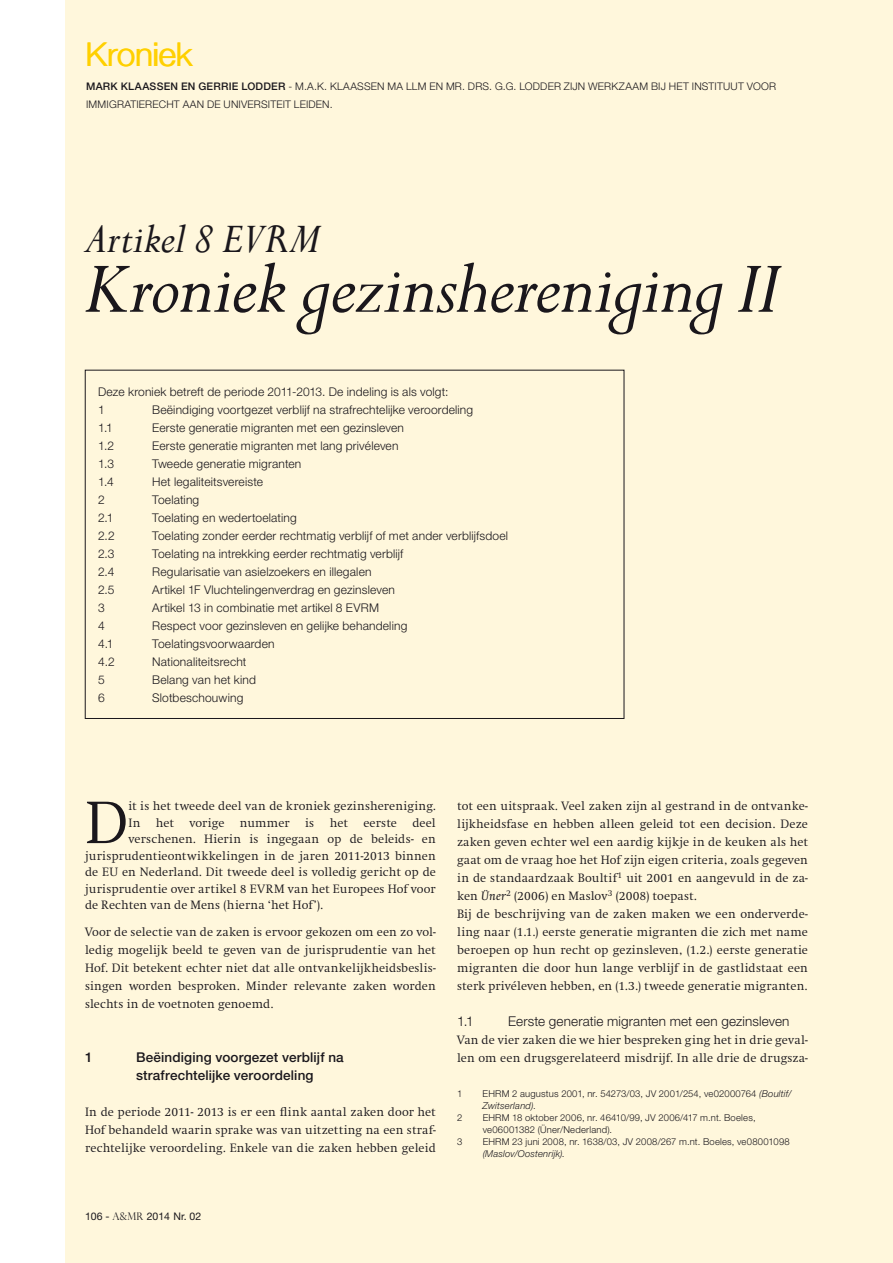
<style>
.page{position:relative;width:893px;height:1263px;background:#fff}
.page>*{position:absolute;margin:0;border:0;box-sizing:border-box;transform-origin:0 0}
.t1{font:italic 82.5px "Perpetua";letter-spacing:-.015em;color:#1a171c}
.t2{font:300 62.1px "Swift EF";color:#1a171c}
.t3{font:italic 46.5px "Perpetua";letter-spacing:-.005em;color:#1a171c}
.t4{font:300 33px "Helvetica Neue LT Std";letter-spacing:-.005em;color:#ffd000}
.t5{font:500 13.5px/18px "Helvetica Neue LT Std";letter-spacing:.01em;color:#1a171c}
.t6{font:300 13.5px "Helvetica Neue LT Std";letter-spacing:.01em;color:#1a171c}
.t7{font:300 12.6px/18px "Swift EF";letter-spacing:.015em;color:#1a171c;text-align:justify}
.t8{font:300 12px/18px "Helvetica Neue LT Std";letter-spacing:.015em;color:#1a171c}
.t9{font:300 10.5px "Helvetica Neue LT Std";letter-spacing:.02em;color:#1a171c}
.t10{font:500 10.5px "Helvetica Neue LT Std";letter-spacing:.025em;color:#1a171c}
.t11{font:10.5px "Helvetica Neue LT Std";color:#1a171c}
.t12{font:300 9.45px/12px "Helvetica Neue LT Std";letter-spacing:.02em;color:#1a171c}
.t13{font:italic 300 9.45px "Helvetica Neue LT Std";letter-spacing:.02em;color:#1a171c}
.s1{font-weight:500}
.s2{font-weight:400;font-style:italic}
.s3{font-style:italic}
.s4{font-family:"Perpetua Titling";font-weight:300}
</style>
<div class="page">
<div style="left:65px;top:0;width:828px;height:1263px;background:#fff7dc"></div>
<h3 class="t4" style="left:86px;top:34px;width:109px">Kroniek</h3>
<p class="t10" style="left:86px;top:80px;width:72px">Mar k Klaassen</p>
<p class="t10" style="left:181px;top:80px;width:26px">en Gerr</p>
<p class="t9" style="left:229px;top:80px;width:299px"><span class="s1">ie Lodder</span> - M.A.K. Klaassen MA LLM en mr. drs. G.G. Lodder</p>
<p class="t9" style="left:564px;top:80px;width:64px">zijn werkzaam</p>
<p class="t9" style="left:651px;top:80px;width:65px">bij het Instituut</p>
<p class="t9" style="left:747px;top:80px;width:15px">voor</p>
<p class="t9" style="left:86px;top:98px;width:10px">Immi</p>
<p class="t9" style="left:109px;top:98px;width:15px">gratiere</p>
<p class="t9" style="left:159px;top:98px;width:32px">cht aan</p>
<p class="t9" style="left:207px;top:98px;width:67px">de Universiteit</p>
<p class="t9" style="left:294px;top:98px;width:7px">Leiden</p>
<p class="t9" style="left:330px;top:98px;width:4px">.</p>
<h3 class="t3" style="left:85px;top:209px;width:237px">Artikel 8 EVRM</h3>
<h1 class="t1" style="left:85px;top:236px;width:695px">Kroniek gezinshereniging II</h1>
<p class="t8" style="left:98px;top:382px;width:352px">Deze kroniek betreft de periode 2011-2013. De indeling is als volgt:<br>1</p>
<p class="t8" style="left:152px;top:400px;width:323px">Beëindiging voortgezet verblijf na strafrechtelijke veroordeling</p>
<p class="t8" style="left:98px;top:418px;width:16px">1.1</p>
<p class="t8" style="left:152px;top:418px;width:253px">Eerste generatie migranten met een gezinsleven</p>
<p class="t8" style="left:98px;top:436px;width:18px">1.2</p>
<p class="t8" style="left:152px;top:436px;width:248px">Eerste generatie migranten met lang privéleven</p>
<p class="t8" style="left:98px;top:454px;width:17px">1.3</p>
<p class="t8" style="left:152px;top:454px;width:151px">Tweede generatie migranten</p>
<p class="t8" style="left:98px;top:472px;width:40px">1.4 H</p>
<p class="t8" style="left:161px;top:472px;width:104px">et legaliteitsvereiste</p>
<p class="t8" style="left:98px;top:490px;width:8px">2</p>
<p class="t8" style="left:152px;top:490px;width:49px">Toelating</p>
<p class="t8" style="left:98px;top:508px;width:17px">2.1</p>
<p class="t8" style="left:152px;top:508px;width:146px">Toelating en wedertoelating</p>
<p class="t8" style="left:98px;top:526px;width:18px">2.2</p>
<p class="t8" style="left:152px;top:526px;width:357px">Toelating zonder eerder rechtmatig verblijf of met ander verblijfsdoel</p>
<p class="t8" style="left:98px;top:544px;width:18px">2.3</p>
<p class="t8" style="left:152px;top:544px;width:253px">Toelating na intrekking eerder rechtmatig verblijf</p>
<p class="t8" style="left:98px;top:562px;width:18px">2.4</p>
<p class="t8" style="left:152px;top:562px;width:221px">Regularisatie van asielzoekers en illegalen</p>
<p class="t8" style="left:98px;top:580px;width:18px">2.5</p>
<p class="t8" style="left:152px;top:580px;width:244px">Artikel 1F Vluchtelingenverdrag en gezinsleven</p>
<p class="t8" style="left:98px;top:598px;width:8px">3</p>
<p class="t8" style="left:152px;top:598px;width:228px">Artikel 13 in combinatie met artikel 8 EVRM</p>
<p class="t8" style="left:98px;top:616px;width:8px">4</p>
<p class="t8" style="left:152px;top:616px;width:257px">Respect voor gezinsleven en gelijke behandeling</p>
<p class="t8" style="left:98px;top:634px;width:17px">4.1</p>
<p class="t8" style="left:152px;top:634px;width:124px">Toelatingsvoorwaarden</p>
<p class="t8" style="left:98px;top:652px;width:18px">4.2</p>
<p class="t8" style="left:152px;top:652px;width:96px">Nationaliteitsrecht</p>
<p class="t8" style="left:98px;top:670px;width:8px">5</p>
<p class="t8" style="left:152px;top:670px;width:105px">Belang van het kind</p>
<p class="t8" style="left:98px;top:688px;width:35px">6 S</p>
<p class="t8" style="left:160px;top:688px;width:85px">lotbeschouwing</p>
<h2 class="t2" style="left:85px;top:789px;width:45px">D</h2>
<p class="t7" style="left:129px;top:797px;width:309px">it is het tweede deel van de kroniek gezinshereniging.</p>
<p class="t7" style="left:129px;top:814px;width:309px">In het vorige nummer is het eerste deel</p>
<p class="t7" style="left:129px;top:830px;width:309px">verschenen. Hierin is ingegaan op de beleids- en</p>
<p class="t7" style="left:85px;top:847px;width:352px">jurisprudentieontwikkelingen in de jaren 2011-2013 binnen</p>
<p class="t7" style="left:85px;top:863px;width:352px">de EU en Nederland. Dit tweede deel is volledig gericht op de</p>
<p class="t7" style="left:85px;top:880px;width:352px">jurisprudentie over artikel 8 EVRM van het Europees Hof voor</p>
<p class="t7" style="left:85px;top:896px;width:239px">de Rechten van de Mens (hierna ‘het Hof’).</p>
<p class="t7" style="left:85px;top:923px;width:352px">Voor de selectie van de zaken is ervoor gekozen om een zo vol&shy;ledig mogelijk beeld te geven van de jurisprudentie van het Hof. Dit betekent echter niet dat alle ontvankelijkheidsbeslis&shy;singen worden besproken. Minder relevante zaken worden slechts in de voetnoten genoemd.</p>
<p class="t5" style="left:85px;top:1048px;width:9px">1</p>
<p class="t5" style="left:136px;top:1048px;width:209px">Beëindiging voorgezet verblijf na strafrechtelijke veroordeling</p>
<p class="t7" style="left:85px;top:1103px;width:352px">In de periode 2011- 2013 is er een flink aantal zaken door het Hof behandeld waarin sprake was van uitzetting na een straf&shy;rechtelijke veroordeling. Enkele van die zaken hebben geleid</p>
<p class="t7" style="left:457px;top:797px;width:352px;text-align:left">tot een uitspraak. Veel zaken zijn al gestrand in de ontvanke&shy;lijkheidsfase en hebben alleen geleid tot een decision. Deze zaken geven echter wel een aardig kijkje in de keuken als het gaat om de vraag hoe het Hof zijn eigen criteria, zoals gegeven in de standaardzaak Boultif<sup>1</sup> uit 2001 en aangevuld in de za&shy;ken <span class="s2">Üner</span><sup>2</sup> (2006) en Maslov<sup>3</sup> (2008) toepast.<br>Bij de beschrijving van de zaken maken we een onderverde&shy;ling naar (1.1.) eerste generatie migranten die zich met name beroepen op hun recht op gezinsleven, (1.2.) eerste generatie migranten die door hun lange verblijf in de gastlidstaat een sterk privéleven hebben, en (1.3.) tweede generatie migranten.</p>
<p class="t6" style="left:457px;top:1013px;width:18px">1.1</p>
<p class="t6" style="left:508px;top:1013px;width:283px">Eerste generatie migranten met een gezinsleven</p>
<p class="t7" style="left:457px;top:1031px;width:352px">Van de vier zaken die we hier bespreken ging het in drie geval&shy;len om een drugsgerelateerd misdrijf. In alle drie de drugsza-</p>
<p class="t12" style="left:457px;top:1087px;width:7px">1</p>
<p class="t12" style="left:483px;top:1087px;width:310px">EHRM 2 augustus 2001, nr. 54273/03, JV 2001/254, ve02000764 <span class="s3">(Boultif/<br>Zwitserland)</span>.</p>
<p class="t12" style="left:457px;top:1111px;width:7px">2</p>
<p class="t12" style="left:483px;top:1111px;width:274px">EHRM 18 oktober 2006, nr. 46410/99, JV 2006/417 m.nt. Boeles, ve06001382 (Üner/Nederland).</p>
<p class="t12" style="left:457px;top:1135px;width:7px">3</p>
<p class="t12" style="left:483px;top:1135px;width:309px">EHRM 23 juni 2008, nr. 1638/03, JV 2008/267 m.nt. Boeles, ve08001098</p>
<p class="t13" style="left:483px;top:1148px;width:84px">(Maslov/Oostenrijk).</p>
<p class="t11" style="left:85px;top:1209px;width:118px">106 - <span class="s4">A&amp;MR</span> 2014 Nr. 02</p>
</div>
